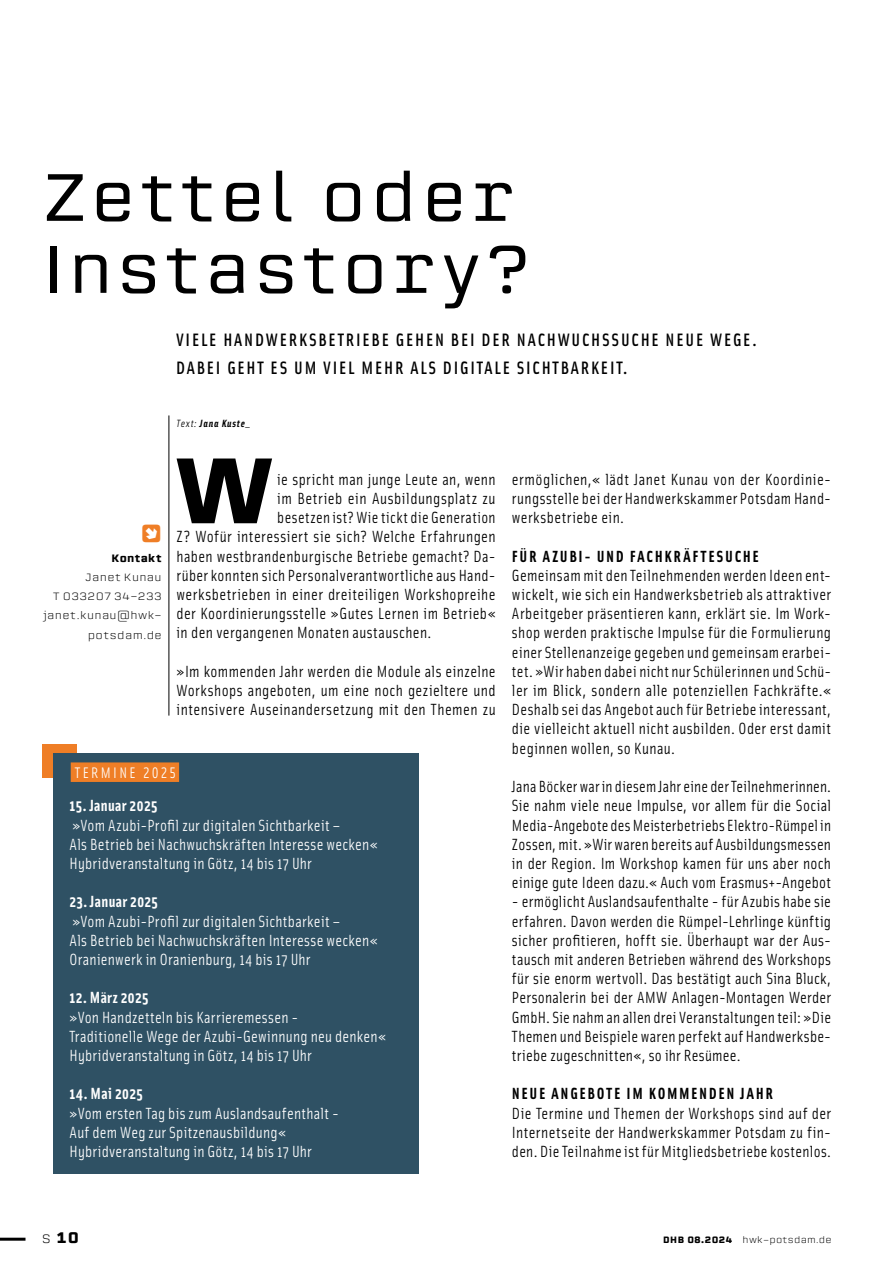
<style>
.page{position:relative;width:893px;height:1263px;background:#fff}
.page>*{position:absolute;margin:0;border:0;box-sizing:border-box;transform-origin:0 0}
.t1{font:700 90.75px "Erbaum";color:#000}
.t2{font:66px/72px "Erbaum";letter-spacing:.06em;color:#000}
.t3{font:700 24px "Erbaum";color:#ef7e26}
.t4{font:500 18px/28.8px "Solex OT";letter-spacing:.1em;color:#000}
.t5{font:16.2px/19.2px "Solex OT";letter-spacing:.025em;color:#000;text-align:justify}
.t6{font:16.2px/19.2px "Solex OT";letter-spacing:.015em;color:#fff}
.t7{font:700 16.2px "Solex OT";letter-spacing:.1em;color:#000}
.t8{font:700 16.2px "Solex OT";letter-spacing:.015em;color:#fff}
.t9{font:15.3px "Solex OT";letter-spacing:.15em;color:#fff}
.t10{font:700 15px "Erbaum";color:#000}
.t11{font:300 10.5px/19.2px "Erbaum";letter-spacing:.035em;color:#000;text-align:right}
.t12{font:italic 700 10.5px "Solex OT";letter-spacing:.08em;color:#000}
.t13{font:700 10.5px "Erbaum";letter-spacing:.03em;color:#000}
.t14{font:300 9px "Erbaum";letter-spacing:.03em;color:#000}
.s1{font-weight:400}
.s2{font-weight:300;font-size:12px}
.s3{font-weight:700}
</style>
<div class="page">
<hr style="left:0;top:1238px;width:26px;height:3px;background:#000">
<div style="left:43px;top:744px;width:34px;height:34px;background:#ef7e26"></div>
<hr style="left:169px;top:415px;width:1px;height:301px;background:#000">
<div style="left:53px;top:753px;width:365px;height:421px;background:#2f5164"></div>
<div style="left:71px;top:762px;width:108px;height:20px;background:#ef7e26"></div>
<h2 class="t2" style="left:43px;top:160px;width:489px">Zettel oder<br>Instastory?</h2>
<p class="t4" style="left:176px;top:324px;width:582px">VIELE HANDWERKSBETRIEBE GEHEN BEI DER NACHWUCHSSUCHE NEUE WEGE.<br>DABEI GEHT ES UM VIEL MEHR ALS DIGITALE SICHTBARKEIT.</p>
<h3 class="t3" style="left:141px;top:517px;width:22px">↘</h3>
<p class="t13" style="left:111px;top:550px;width:52px">Kontakt</p>
<p class="t11" style="left:43px;top:567px;width:120px">Janet Kunau<br>T 033207 34-233 janet.kunau@hwk&shy;potsdam.de</p>
<p class="t12" style="left:177px;top:417px;width:75px"><span class="s1">Text:</span> Jana Kuste_</p>
<h1 class="t1" style="left:173px;top:425px;width:104px">W</h1>
<p class="t5" style="left:277px;top:469px;width:220px">ie spricht man junge Leute an, wenn</p>
<p class="t5" style="left:277px;top:488px;width:220px">im Betrieb ein Ausbildungsplatz zu</p>
<p class="t5" style="left:277px;top:507px;width:220px">besetzen ist? Wie tickt die Generation</p>
<p class="t5" style="left:177px;top:527px;width:321px">Z? Wofür interessiert sie sich? Welche Erfahrungen</p>
<p class="t5" style="left:177px;top:546px;width:321px">haben westbrandenburgische Betriebe gemacht? Da-</p>
<p class="t5" style="left:177px;top:565px;width:321px">rüber konnten sich Personalverantwortliche aus Hand-</p>
<p class="t5" style="left:177px;top:584px;width:321px">werksbetrieben in einer dreiteiligen Workshopreihe</p>
<p class="t5" style="left:177px;top:603px;width:321px">der Koordinierungsstelle »Gutes Lernen im Betrieb«</p>
<p class="t5" style="left:177px;top:623px;width:256px">in den vergangenen Monaten austauschen.</p>
<p class="t5" style="left:177px;top:661px;width:321px">»Im kommenden Jahr werden die Module als einzelne Workshops angeboten, um eine noch gezieltere und intensivere Auseinandersetzung mit den Themen zu</p>
<p class="t9" style="left:75px;top:763px;width:103px">TERMINE 2025</p>
<p class="t8" style="left:70px;top:795px;width:89px">15. Januar 2025</p>
<p class="t6" style="left:70px;top:815px;width:310px">»Vom Azubi-Profil zur digitalen Sichtbarkeit –<br>Als Betrieb bei Nachwuchskräften Interesse wecken«<br>Hybridveranstaltung in Götz, 14 bis 17 Uhr</p>
<p class="t8" style="left:70px;top:891px;width:90px">23. Januar 2025</p>
<p class="t6" style="left:70px;top:911px;width:310px">»Vom Azubi-Profil zur digitalen Sichtbarkeit –<br>Als Betrieb bei Nachwuchskräften Interesse wecken«<br>Oranienwerk in Oranienburg, 14 bis 17 Uhr</p>
<p class="t8" style="left:70px;top:987px;width:81px">12. März 2025</p>
<p class="t6" style="left:70px;top:1007px;width:318px">»Von Handzetteln bis Karrieremessen -<br>Traditionelle Wege der Azubi-Gewinnung neu denken«<br>Hybridveranstaltung in Götz, 14 bis 17 Uhr</p>
<p class="t8" style="left:70px;top:1083px;width:75px">14. Mai 2025</p>
<p class="t6" style="left:70px;top:1103px;width:271px">»Vom ersten Tag bis zum Auslandsaufenthalt -<br>Auf dem Weg zur Spitzenausbildung«<br>Hybridveranstaltung in Götz, 14 bis 17 Uhr</p>
<p class="t5" style="left:512px;top:469px;width:321px">ermöglichen,« lädt Janet Kunau von der Koordinie&shy;rungsstelle bei der Handwerkskammer Potsdam Hand&shy;werksbetriebe ein.</p>
<p class="t7" style="left:512px;top:545px;width:248px">FÜR AZUBI- UND FACHKRÄFTESUCHE</p>
<p class="t5" style="left:512px;top:565px;width:321px">Gemeinsam mit den Teilnehmenden werden Ideen ent&shy;wickelt, wie sich ein Handwerksbetrieb als attraktiver Arbeitgeber präsentieren kann, erklärt sie. Im Work&shy;shop werden praktische Impulse für die Formulierung einer Stellenanzeige gegeben und gemeinsam erarbei&shy;tet. »Wir haben dabei nicht nur Schülerinnen und Schü&shy;ler im Blick, sondern alle potenziellen Fachkräfte.« Deshalb sei das Angebot auch für Betriebe interessant, die vielleicht aktuell nicht ausbilden. Oder erst damit beginnen wollen, so Kunau.</p>
<p class="t5" style="left:512px;top:776px;width:321px">Jana Böcker war in diesem Jahr eine der Teilnehmerinnen.<br>Sie nahm viele neue Impulse, vor allem für die Social Media-Angebote des Meisterbetriebs Elektro-Rümpel in Zossen, mit. »Wir waren bereits auf Ausbildungsmessen in der Region. Im Workshop kamen für uns aber noch einige gute Ideen dazu.« Auch vom Erasmus+-Angebot</p>
<p class="t5" style="left:512px;top:891px;width:321px">- ermöglicht Auslandsaufenthalte - für Azubis habe sie erfahren. Davon werden die Rümpel-Lehrlinge künftig sicher profitieren, hofft sie. Überhaupt war der Aus&shy;tausch mit anderen Betrieben während des Workshops für sie enorm wertvoll. Das bestätigt auch Sina Bluck, Personalerin bei der AMW Anlagen-Montagen Werder GmbH. Sie nahm an allen drei Veranstaltungen teil: »Die Themen und Beispiele waren perfekt auf Handwerksbe&shy;triebe zugeschnitten«, so ihr Resümee.</p>
<p class="t7" style="left:512px;top:1083px;width:263px">NEUE ANGEBOTE IM KOMMENDEN JAHR</p>
<p class="t5" style="left:512px;top:1103px;width:321px">Die Termine und Themen der Workshops sind auf der Internetseite der Handwerkskammer Potsdam zu fin&shy;den. Die Teilnahme ist für Mitgliedsbetriebe kostenlos.</p>
<p class="t10" style="left:42px;top:1227px;width:39px"><span class="s2">S</span> 10</p>
<p class="t14" style="left:663px;top:1234px;width:170px"><span class="s3">DHB 08.2024</span> hwk-potsdam.de</p>
</div>
